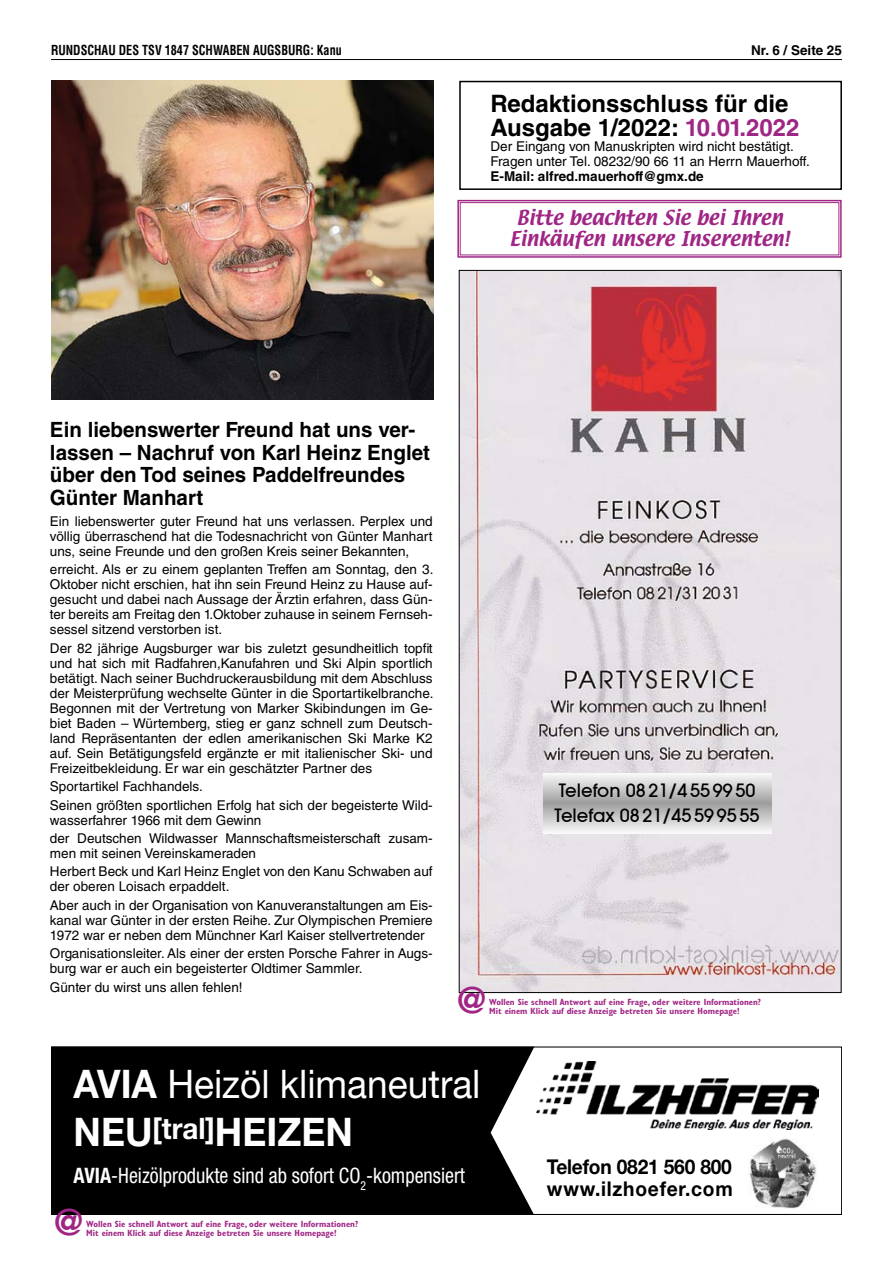
<style>
.page{position:relative;width:893px;height:1263px;background:#fff}
.page>*{position:absolute;margin:0;border:0;box-sizing:border-box;transform-origin:0 0}
.t1{font:39.45px "Helvetica Neue";color:#fff;scale:.94 1}
.t2{font:700 39.45px "Helvetica Neue";color:#fff;scale:.94 1}
.t3{font:700 36px "Helvetica LT Std";color:#a02685}
.t4{font:700 24px/24px "Helvetica LT Std";color:#000}
.t5{font:condensed 21.3px "Helvetica Neue";color:#fff;scale:.94 1}
.t6{font:700 21px/22.5px "Helvetica LT Std";color:#000}
.t7{font:700 20.4px/22.5px "Helvetica Neue";letter-spacing:-.01em;color:#000;scale:.94 1}
.t8{font:18px/21px "Textile";color:#a02685;text-align:center}
.t9{font:500 18px/25.5px "Avant Garde";color:#000}
.t10{font:13.5px/15px "Helvetica LT Std";color:#000}
.t11{font:700 13.5px "Helvetica LT Std";color:#000}
.t12{font:700 condensed 13.5px "Helvetica LT Std";color:#000;scale:.9 1}
.t13{font:700 condensed 9px/9px "Gill Sans";color:#a02685}
.s1{color:#a02685}
.s2{font-weight:700}
</style>
<div class="page">
<hr style="left:51px;top:59px;width:791px;height:1px;background:#000">
<img style="left:461px;top:272px;width:378px;height:719px">
<div style="left:543px;top:773px;width:228px;height:60px;background:#f9f9f9"></div>
<div style="left:543px;top:775px;width:228px;height:56px;background:#f3f3f3"></div>
<div style="left:543px;top:777px;width:228px;height:52px;background:#ededed"></div>
<div style="left:543px;top:778px;width:228px;height:49px;background:#eae9e9"></div>
<div style="left:543px;top:780px;width:228px;height:46px;background:#e4e4e4"></div>
<div style="left:543px;top:782px;width:228px;height:42px;background:#dfdfde"></div>
<div style="left:543px;top:783px;width:228px;height:40px;background:#dbdbdb"></div>
<div style="left:543px;top:785px;width:228px;height:36px;background:#d5d5d5"></div>
<div style="left:543px;top:787px;width:228px;height:32px;background:#cfcfce"></div>
<div style="left:543px;top:788px;width:228px;height:30px;background:#cbcbcb"></div>
<div style="left:543px;top:790px;width:228px;height:26px;background:#c5c5c5"></div>
<div style="left:543px;top:792px;width:228px;height:22px;background:#bfbfbf"></div>
<div style="left:543px;top:794px;width:228px;height:18px;background:#b9b9b9"></div>
<div style="left:543px;top:796px;width:228px;height:14px;background:#b3b3b2"></div>
<div style="left:543px;top:797px;width:228px;height:12px;background:#afafaf"></div>
<div style="left:543px;top:799px;width:228px;height:8px;background:#a9a9a8"></div>
<div style="left:543px;top:800px;width:228px;height:6px;background:#a5a5a5"></div>
<hr style="left:543px;top:801px;width:228px;height:4px;background:#a2a2a1">
<hr style="left:543px;top:802px;width:228px;height:1px;background:#9e9e9d">
<hr style="left:543px;top:803px;width:228px;height:1px;background:#9d9d9c">
<div style="left:51px;top:1046px;width:483px;height:167px;background:#000"></div>
<img style="left:536px;top:1061px;width:282px;height:69px">
<img style="left:749px;top:1138px;width:68px;height:71px">
<div style="left:51px;top:1047px;width:791px;height:168px;border:1px solid #000"></div>
<img style="left:51px;top:81px;width:383px;height:318px">
<div style="left:459px;top:81px;width:383px;height:109px;border:2px solid #000"></div>
<svg style="left:457px;top:199px;width:385px;height:59px"></svg>
<div style="left:460px;top:202px;width:379px;height:53px;border:1px solid #a02685"></div>
<p class="t12" style="left:51px;top:42px;width:325px">RUNDSCHAU DES TSV 1847 SCHWABEN AUGSBURG: Kanu</p>
<p class="t11" style="left:751px;top:42px;width:92px">Nr. 6 / Seite 25</p>
<h3 class="t4" style="left:490px;top:91px;width:310px">Redaktionsschluss für die<br>Ausgabe 1/2022: <span class="s1">10.01.2022</span></h3>
<p class="t10" style="left:490px;top:138px;width:321px">Der Eingang von Manuskripten wird nicht bestätigt.<br>Fragen unter Tel. 08232/90 66 11 an Herrn Mauerhoff.</p>
<p class="t11" style="left:490px;top:168px;width:215px">E-Mail: alfred.mauerhoff@gmx.de</p>
<h3 class="t8" style="left:509px;top:208px;width:281px">Bitte beachten Sie bei Ihren<br>Einkäufen unsere Inserenten!</h3>
<h3 class="t6" style="left:50px;top:418px;width:382px">Ein liebenswerter Freund hat uns ver&shy;lassen – Nachruf von Karl Heinz Englet über den Tod seines Paddelfreundes<br>Günter Manhart</h3>
<p class="t10" style="left:50px;top:514px;width:384px;text-align:justify">Ein liebenswerter guter Freund hat uns verlassen. Perplex und völlig überraschend hat die Todesnachricht von Günter Manhart uns, seine Freunde und den großen Kreis seiner Bekannten,</p>
<p class="t10" style="left:50px;top:562px;width:385px;text-align:justify">erreicht. Als er zu einem geplanten Treffen am Sonntag, den 3.<br>Oktober nicht erschien, hat ihn sein Freund Heinz zu Hause auf&shy;gesucht und dabei nach Aussage der Ärztin erfahren, dass Gün&shy;ter bereits am Freitag den 1.Oktober zuhause in seinem Fernseh&shy;sessel sitzend verstorben ist.</p>
<p class="t10" style="left:50px;top:640px;width:385px;text-align:justify">Der 82 jährige Augsburger war bis zuletzt gesundheitlich topfit und hat sich mit Radfahren,Kanufahren und Ski Alpin sportlich betätigt. Nach seiner Buchdruckerausbildung mit dem Abschluss der Meisterprüfung wechselte Günter in die Sportartikelbranche.<br>Begonnen mit der Vertretung von Marker Skibindungen im Ge&shy;biet Baden – Würtemberg, stieg er ganz schnell zum Deutsch&shy;land Repräsentanten der edlen amerikanischen Ski Marke K2 auf. Sein Betätigungsfeld ergänzte er mit italienischer Ski- und Freizeitbekleidung. Er war ein geschätzter Partner des</p>
<p class="t10" style="left:50px;top:777px;width:384px;line-height:18.5px">Sportartikel Fachhandels.<br>Seinen größten sportlichen Erfolg hat sich der begeisterte Wild-</p>
<p class="t10" style="left:50px;top:811px;width:384px;line-height:18.5px">wasserfahrer 1966 mit dem Gewinn<br>der Deutschen Wildwasser Mannschaftsmeisterschaft zusam-</p>
<p class="t10" style="left:50px;top:844px;width:384px;line-height:18.5px">men mit seinen Vereinskameraden<br>Herbert Beck und Karl Heinz Englet von den Kanu Schwaben auf</p>
<p class="t10" style="left:50px;top:877px;width:384px;line-height:18.5px">der oberen Loisach erpaddelt.<br>Aber auch in der Organisation von Kanuveranstaltungen am Eis-</p>
<p class="t10" style="left:50px;top:912px;width:384px">kanal war Günter in der ersten Reihe. Zur Olympischen Premiere<br>1972 war er neben dem Münchner Karl Kaiser stellvertretender</p>
<p class="t10" style="left:50px;top:946px;width:384px">Organisationsleiter. Als einer der ersten Porsche Fahrer in Augs&shy;burg war er auch ein begeisterter Oldtimer Sammler.</p>
<p class="t10" style="left:50px;top:979px;width:194px">Günter du wirst uns allen fehlen!</p>
<h3 class="t9" style="left:555px;top:777px;width:206px">Telefon 08 21/4 55 99 50<br>Telefax 08 21/45 59 95 55</h3>
<h2 class="t3" style="left:454px;top:978px;width:37px">@</h2>
<p class="t13" style="left:489px;top:997px;width:273px">Wollen Sie schnell Antwort auf eine Frage, oder weitere Informationen?<br>Mit einem Klick auf diese Anzeige betreten Sie unsere Homepage!</p>
<h1 class="t1" style="left:74px;top:1061px;width:434px"><span class="s2">AVIA</span> Heizöl klimaneutral</h1>
<h1 class="t2" style="left:74px;top:1107px;width:299px">NEU<sup>[tral]</sup>HEIZEN</h1>
<h3 class="t5" style="left:74px;top:1163px;width:418px"><span class="s2">AVIA</span>-Heizölprodukte sind ab sofort CO<sub>2</sub>-kompensiert</h3>
<h2 class="t3" style="left:51px;top:1200px;width:37px">@</h2>
<p class="t13" style="left:86px;top:1219px;width:273px">Wollen Sie schnell Antwort auf eine Frage, oder weitere Informationen?<br>Mit einem Klick auf diese Anzeige betreten Sie unsere Homepage!</p>
<h3 class="t7" style="left:547px;top:1155px;width:199px">Telefon 0821 560 800 www.ilzhoefer.com</h3>
</div>
